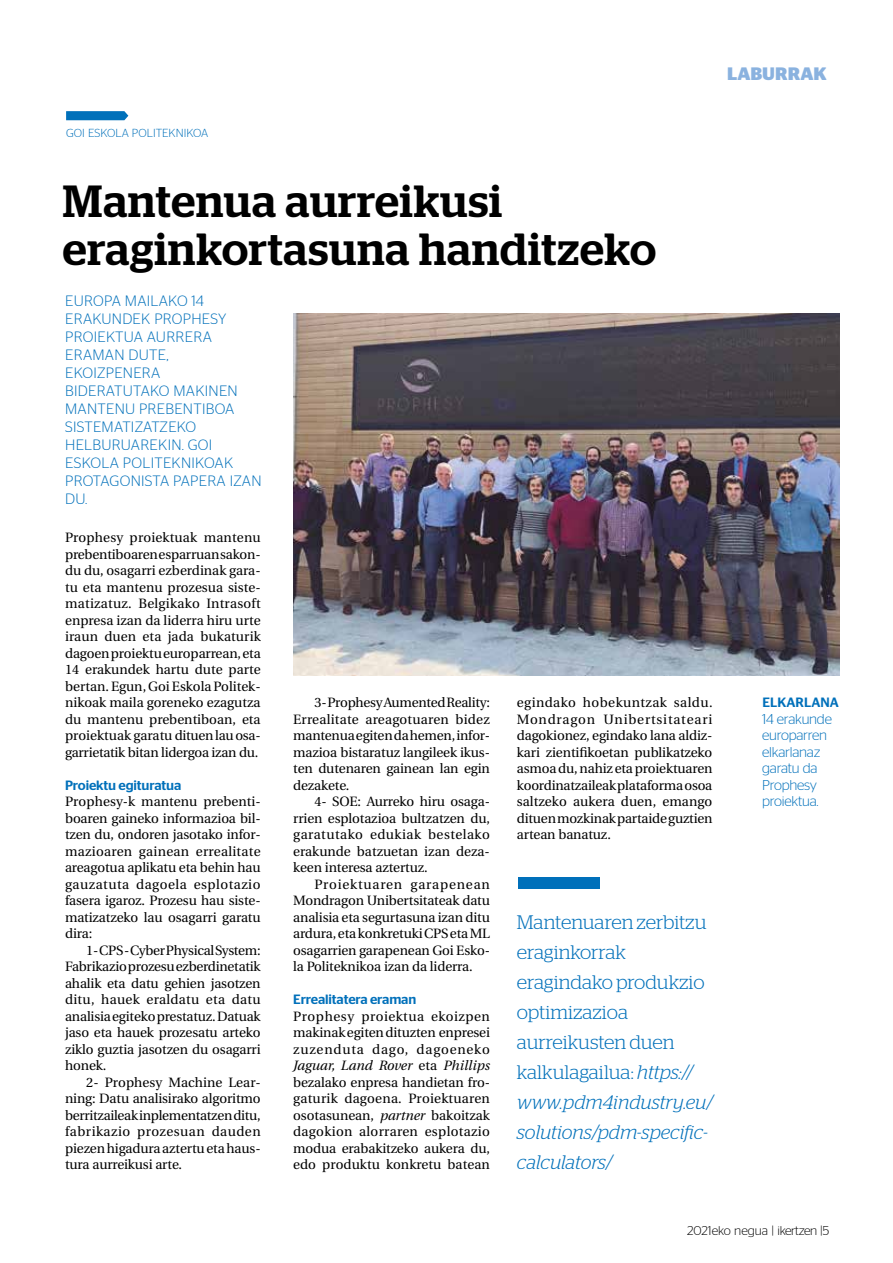
<style>
.page{position:relative;width:893px;height:1263px;background:#fff}
.page>*{position:absolute;margin:0;border:0;box-sizing:border-box;transform-origin:0 0}
.t1{font:500 45px/48px "Stag";letter-spacing:.02em;color:#000}
.t2{font:300 19.5px/30px "Stag";color:#0070ba}
.t3{font:700 18px "Stag Sans";color:#8ab2df}
.t4{font:300 15px/18px "Stag Sans";letter-spacing:.02em;color:#0070ba}
.t5{font:300 14.25px/16.5px "Stag Sans";letter-spacing:-.015em;color:#0070ba}
.t6{font:13.5px/16.5px "Utopia";letter-spacing:-.01em;color:#000;text-align:justify}
.t7{font:500 13.5px "Stag Sans";letter-spacing:-.01em;color:#0070ba}
.t8{font:300 12.75px "Stag Sans";letter-spacing:-.02em;color:#000}
.t9{font:300 11.7px "Stag Sans";color:#0070ba}
.s1{font-style:italic}
</style>
<div class="page">
<svg style="left:66px;top:111px;width:63px;height:10px"></svg>
<img style="left:293px;top:314px;width:546px;height:361px">
<div style="left:518px;top:877px;width:81px;height:12px;background:#0070ba"></div>
<h3 class="t3" style="left:727px;top:63px;width:101px">LABURRAK</h3>
<p class="t9" style="left:66px;top:127px;width:144px">GOI ESKOLA POLITEKNIKOA</p>
<h1 class="t1" style="left:63px;top:177px;width:595px">Mantenua aurreikusi eraginkortasuna handitzeko</h1>
<p class="t4" style="left:65px;top:292px;width:198px">EUROPA MAILAKO 14<br>ERAKUNDEK PROPHESY<br>PROIEKTUA AURRERA<br>ERAMAN DUTE,<br>EKOIZPENERA<br>BIDERATUTAKO MAKINEN<br>MANTENU PREBENTIBOA<br>SISTEMATIZATZEKO<br>HELBURUAREKIN. GOI<br>ESKOLA POLITEKNIKOAK<br>PROTAGONISTA PAPERA IZAN<br>DU.</p>
<p class="t6" style="left:65px;top:530px;width:197px">Prophesy proiektuak mantenu prebentiboaren esparruan sakon&shy;du du, osagarri ezberdinak gara&shy;tu eta mantenu prozesua siste&shy;matizatuz. Belgikako Intrasoft enpresa izan da liderra hiru urte iraun duen eta jada bukaturik dagoen proiektu europarrean, eta 14 erakundek hartu dute parte bertan. Egun, Goi Eskola Politek&shy;nikoak maila goreneko ezagutza du mantenu prebentiboan, eta proiektuak garatu dituen lau osa&shy;garrietatik bitan lidergoa izan du.</p>
<p class="t7" style="left:65px;top:777px;width:118px">Proiektu egituratua</p>
<p class="t6" style="left:65px;top:794px;width:197px">Prophesy-k mantenu prebenti&shy;boaren gaineko informazioa bil&shy;tzen du, ondoren jasotako infor&shy;mazioaren gainean errealitate areagotua aplikatu eta behin hau gauzatuta dagoela esplotazio fasera igaroz. Prozesu hau siste&shy;matizatzeko lau osagarri garatu dira:</p>
<p class="t6" style="left:65px;top:942px;width:197px;text-indent:21px">1- CPS - Cyber Physical System:<br>Fabrikazio prozesu ezberdinetatik ahalik eta datu gehien jasotzen ditu, hauek eraldatu eta datu analisia egiteko prestatuz. Datuak jaso eta hauek prozesatu arteko ziklo guztia jasotzen du osagarri honek.</p>
<p class="t6" style="left:65px;top:1074px;width:197px;text-indent:21px">2- Prophesy Machine Lear&shy;ning: Datu analisirako algoritmo berritzaileak inplementatzen ditu, fabrikazio prozesuan dauden piezen higadura aztertu eta haus&shy;tura aurreikusi arte.</p>
<p class="t6" style="left:293px;top:695px;width:198px;text-indent:21px">3- Prophesy Aumented Reality:<br>Errealitate areagotuaren bidez mantenua egiten da hemen, infor&shy;mazioa bistaratuz langileek ikus&shy;ten dutenaren gainean lan egin dezakete.</p>
<p class="t6" style="left:293px;top:794px;width:198px;text-indent:21px">4- SOE: Aurreko hiru osaga&shy;rrien esplotazioa bultzatzen du, garatutako edukiak bestelako erakunde batzuetan izan deza&shy;keen interesa aztertuz.</p>
<p class="t6" style="left:293px;top:876px;width:198px;text-indent:21px">Proiektuaren garapenean Mondragon Unibertsitateak datu analisia eta segurtasuna izan ditu ardura, eta konkretuki CPS eta ML osagarrien garapenean Goi Esko&shy;la Politeknikoa izan da liderra.</p>
<p class="t7" style="left:293px;top:992px;width:125px">Errealitatera eraman</p>
<p class="t6" style="left:293px;top:1008px;width:198px">Prophesy proiektua ekoizpen makinak egiten dituzten enpresei zuzenduta dago, dagoeneko <span class="s1">Jaguar, Land Rover</span> eta <span class="s1">Phillips </span>bezalako enpresa handietan fro&shy;gaturik dagoena. Proiektuaren osotasunean, <span class="s1">partner</span> bakoitzak dagokion alorraren esplotazio modua erabakitzeko aukera du, edo produktu konkretu batean</p>
<p class="t6" style="left:517px;top:695px;width:197px">egindako hobekuntzak saldu.<br>Mondragon Unibertsitateari dagokionez, egindako lana aldiz&shy;kari zientifikoetan publikatzeko asmoa du, nahiz eta proiektuaren koordinatzaileak plataforma osoa saltzeko aukera duen, emango dituen mozkinak partaide guztien artean banatuz.</p>
<h2 class="t2" style="left:517px;top:907px;width:198px">Mantenuaren zerbitzu eraginkorrak eragindako produkzio optimizazioa aurreikusten duen kalkulagailua: <span class="s1">https:// www.pdm4industry.eu/ solutions/pdm-specific&shy;calculators/</span></h2>
<p class="t7" style="left:762px;top:695px;width:78px">ELKARLANA</p>
<p class="t5" style="left:762px;top:710px;width:71px">14 erakunde europarren elkarlanaz garatu da<br>Prophesy proiektua.</p>
<p class="t8" style="left:687px;top:1223px;width:143px">2021eko negua | ikertzen |5</p>
</div>
